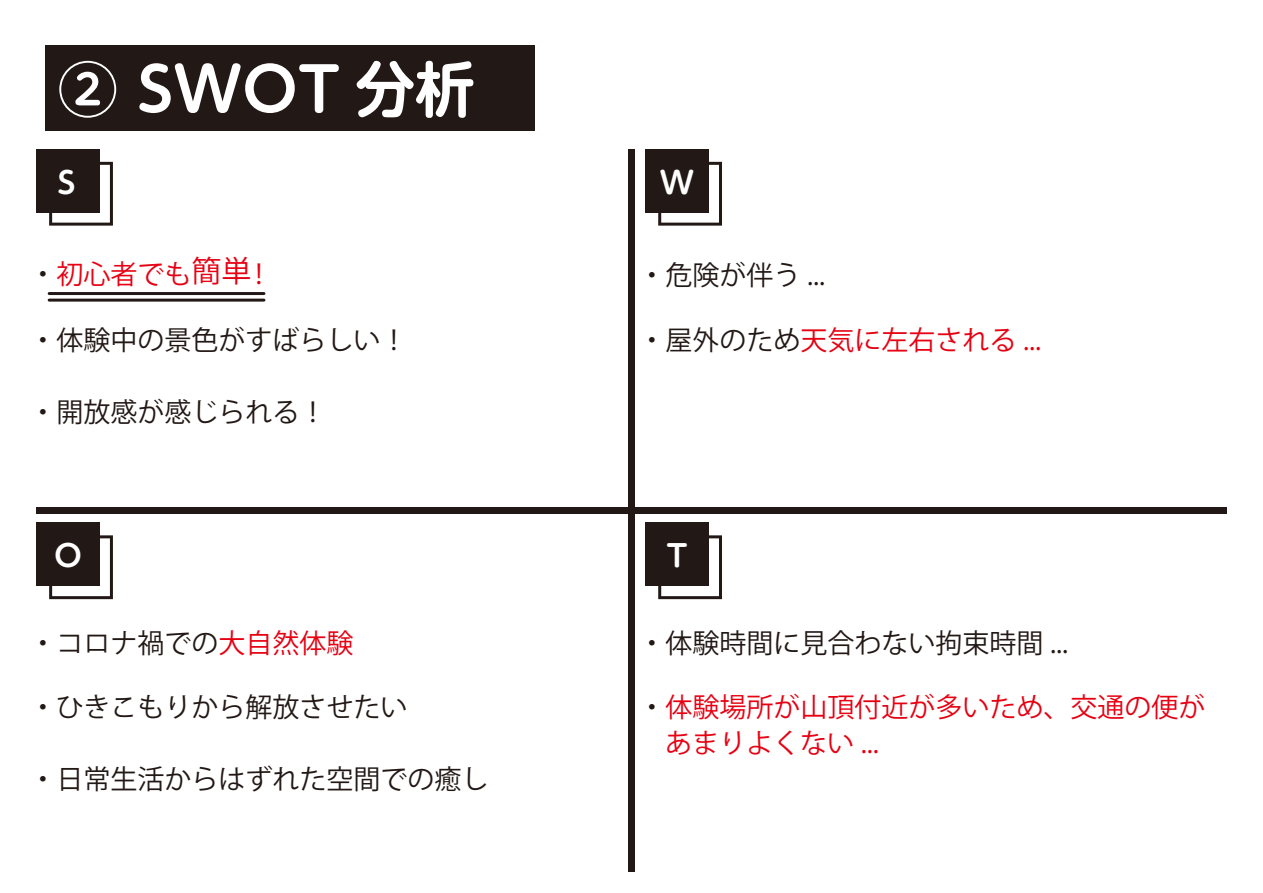
<style>
.page{position:relative;width:1263px;height:893px;background:#fff}
.page>*{position:absolute;margin:0;border:0;box-sizing:border-box;transform-origin:0 0}
.t1{font:700 60px "UD Shin M Go Pr 6 De";color:#fff}
.t2{font:700 30px "UD Shin M Go Pr 6 De";color:#fff}
.t3{font:27px "Koz Go Pro";color:#221815}
.t4{font:27px/36px "Koz Go Pro";color:#e60012}
.s1{color:#221815}
.s2{font-size:30px}
.s3{color:#e60012}
</style>
<div class="page">
<div style="left:45px;top:45px;width:489px;height:85px;background:#221815"></div>
<div style="left:36px;top:507px;width:1191px;height:6px;background:#221815"></div>
<div style="left:628px;top:149px;width:7px;height:723px;background:#221815"></div>
<svg style="left:49px;top:162px;width:64px;height:64px"></svg>
<div style="left:36px;top:149px;width:64px;height:64px;background:#221815"></div>
<svg style="left:49px;top:535px;width:64px;height:64px"></svg>
<div style="left:36px;top:522px;width:64px;height:64px;background:#221815"></div>
<svg style="left:658px;top:162px;width:64px;height:64px"></svg>
<div style="left:645px;top:149px;width:64px;height:64px;background:#221815"></div>
<svg style="left:658px;top:535px;width:64px;height:64px"></svg>
<div style="left:645px;top:522px;width:64px;height:64px;background:#221815"></div>
<hr style="left:49px;top:292px;width:215px;height:3px;background:#221815">
<hr style="left:49px;top:299px;width:215px;height:3px;background:#221815">
<h1 class="t1" style="left:58px;top:38px;width:419px">② SWOT 分析</h1>
<p class="t2" style="left:58px;top:157px;width:19px">S</p>
<p class="t4" style="left:29px;top:257px;width:244px"><span class="s1">・</span>初心者でも<span class="s2">簡単</span>！</p>
<p class="t3" style="left:29px;top:322px;width:379px">・体験中の景色がすばらしい！</p>
<p class="t3" style="left:29px;top:394px;width:298px">・開放感が感じられる！</p>
<p class="t2" style="left:54px;top:530px;width:29px">O</p>
<p class="t3" style="left:29px;top:625px;width:325px">・コロナ禍での<span class="s3">大自然体験</span></p>
<p class="t3" style="left:29px;top:690px;width:379px">・ひきこもりから解放させたい</p>
<p class="t3" style="left:29px;top:762px;width:460px">・日常生活からはずれた空間での癒し</p>
<p class="t2" style="left:660px;top:157px;width:36px">W</p>
<p class="t3" style="left:638px;top:258px;width:188px">・危険が伴う ...</p>
<p class="t4" style="left:638px;top:322px;width:404px"><span class="s1">・屋外のため</span>天気に左右される ...</p>
<p class="t2" style="left:666px;top:530px;width:23px">T</p>
<p class="t3" style="left:638px;top:625px;width:431px">・体験時間に見合わない拘束時間 ...</p>
<p class="t4" style="left:665px;top:690px;width:542px;text-indent:-27px"><span class="s1">・</span>体験場所が山頂付近が多いため、交通の便があまりよくない ...</p>
</div>
